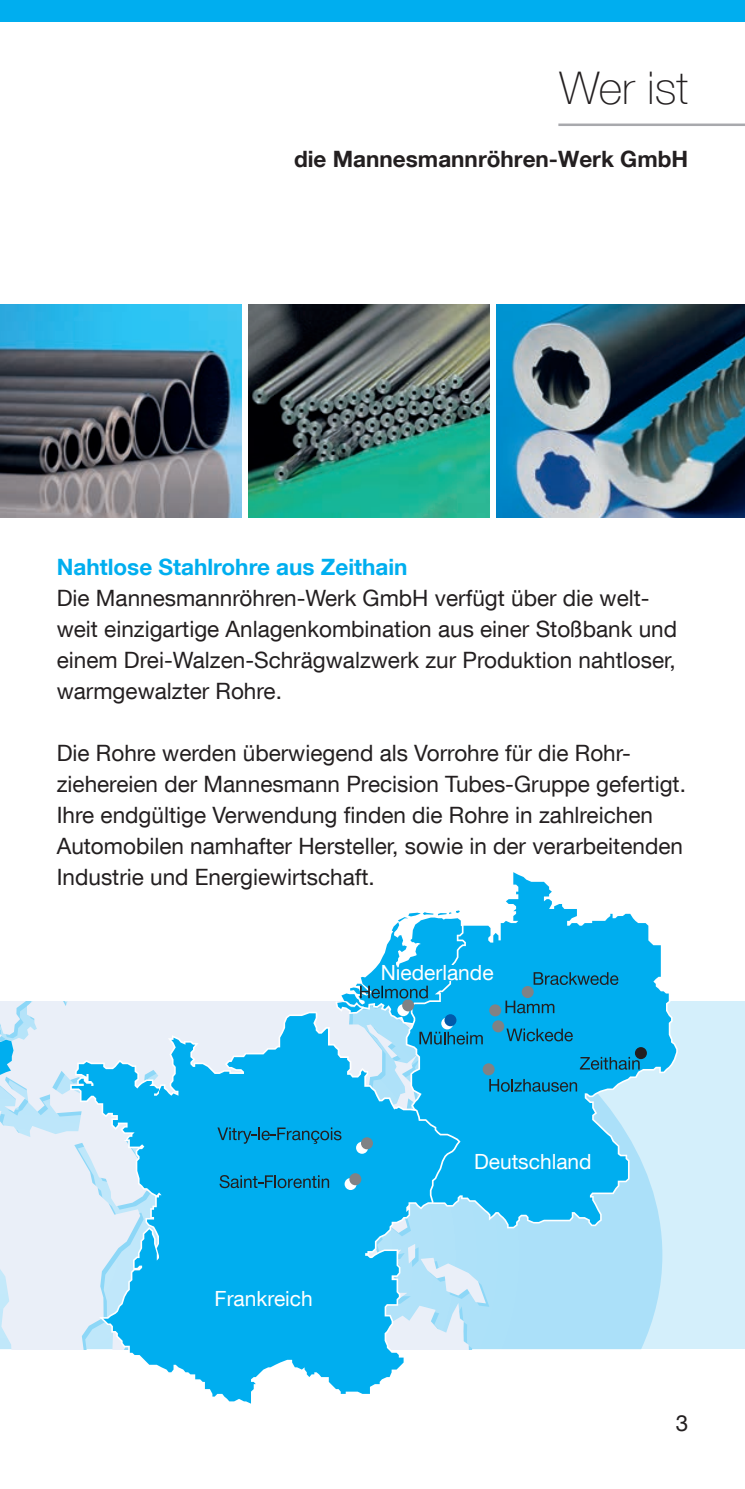
<style>
.page{position:relative;width:745px;height:1489px;background:#fff}
.page>*{position:absolute;margin:0;border:0;box-sizing:border-box;transform-origin:0 0}
.Seitenheadline_rechts{font:100 45px "Helvetica Neue LT Com";color:#231f20}
.Fließtext{font:22.5px/31px "Helvetica Neue LT Com";color:#231f20}
.Hervorhebung_cyan{font:700 22.5px "Helvetica Neue LT Com";color:#00aeef}
.Subhead_Innenseite_rechts{font:700 22.5px "Helvetica Neue LT Com";color:#231f20}
.t1{font:21px "Helvetica Neue LT Com";color:#fff}
</style>
<div class="page">
<div style="left:0;top:1001px;width:744px;height:347px;background:#d4effb"></div>
<svg style="left:0;top:1001px;width:70px;height:347px;background:#e2edf8"></svg>
<svg style="left:0;top:1038px;width:13px;height:52px"></svg>
<svg style="left:70px;top:1001px;width:607px;height:403px;fill:#ade1f9"></svg>
<svg style="left:72px;top:1013px;width:386px;height:390px;background:#5ac8f3"></svg>
<svg style="left:407px;top:872px;width:268px;height:354px;fill:#00aeef"></svg>
<svg style="left:219px;top:1174px;width:110px;height:14px;background:#0985b4"></svg>
<svg style="left:217px;top:1127px;width:124px;height:16px;background:#088cbe"></svg>
<svg style="left:344px;top:1177px;width:12px;height:12px"></svg>
<div style="left:492px;top:1020px;width:12px;height:12px;background:#808285;border-radius:50%"></div>
<div style="left:489px;top:1004px;width:12px;height:12px;background:#808285;border-radius:50%"></div>
<div style="left:521px;top:985px;width:12px;height:13px;background:#808285;border-radius:50%"></div>
<div style="left:482px;top:1063px;width:12px;height:12px;background:#808285;border-radius:50%"></div>
<svg style="left:441px;top:1017px;width:12px;height:12px"></svg>
<div style="left:634px;top:1047px;width:12px;height:12px;background:#231f20;border-radius:50%"></div>
<svg style="left:505px;top:1000px;width:49px;height:13px"></svg>
<svg style="left:489px;top:1078px;width:87px;height:13px"></svg>
<svg style="left:419px;top:1031px;width:63px;height:13px"></svg>
<svg style="left:579px;top:1056px;width:60px;height:13px"></svg>
<svg style="left:533px;top:972px;width:85px;height:12px"></svg>
<svg style="left:506px;top:1028px;width:66px;height:13px"></svg>
<svg style="left:337px;top:910px;width:127px;height:113px"></svg>
<div style="left:349px;top:1173px;width:12px;height:12px;background:#808285;border-radius:50%"></div>
<div style="left:444px;top:1014px;width:12px;height:12px;background:#015aaa;border-radius:50%"></div>
<svg style="left:397px;top:1004px;width:12px;height:12px"></svg>
<div style="left:402px;top:999px;width:12px;height:12px;background:#808285;border-radius:50%"></div>
<svg style="left:356px;top:1141px;width:12px;height:12px"></svg>
<div style="left:361px;top:1137px;width:12px;height:12px;background:#808285;border-radius:50%"></div>
<div style="left:429px;top:964px;width:45px;height:16px;background:#00aeef"></div>
<img style="left:248px;top:305px;width:241px;height:212px">
<img style="left:496px;top:305px;width:248px;height:212px">
<img style="left:0;top:305px;width:241px;height:212px">
<hr style="left:558px;top:123px;width:186px;height:3px;background:#a8a9ad">
<div style="left:0;top:0;width:744px;height:21px;background:#00aeef"></div>
<p class="Seitenheadline_rechts" style="left:559px;top:62px;width:130px">Wer ist</p>
<p class="Subhead_Innenseite_rechts" style="left:294px;top:144px;width:395px">die Mannesmannröhren-Werk GmbH</p>
<p class="Hervorhebung_cyan" style="left:57px;top:552px;width:352px">Nahtlose Stahlrohre aus Zeithain</p>
<p class="Fließtext" style="left:57px;top:581px;width:621px">Die Mannesmannröhren-Werk GmbH verfügt über die welt&shy;weit einzigartige Anlagenkombination aus einer Stoßbank und einem Drei-Walzen-Schrägwalzwerk zur Produktion nahtloser, warmgewalzter Rohre.</p>
<p class="Fließtext" style="left:57px;top:736px;width:630px">Die Rohre werden überwiegend als Vorrohre für die Rohr&shy;ziehereien der Mannesmann Precision Tubes-Gruppe gefertigt.<br>Ihre endgültige Verwendung finden die Rohre in zahlreichen Automobilen namhafter Hersteller, sowie in der verarbeitenden Industrie und Energiewirtschaft.</p>
<p class="t1" style="left:380px;top:959px;width:114px">Niederlande</p>
<p class="t1" style="left:214px;top:1285px;width:100px">Frankreich</p>
<p class="t1" style="left:474px;top:1148px;width:119px">Deutschland</p>
<p class="Fließtext" style="left:675px;top:1406px;width:14px">3</p>
</div>
